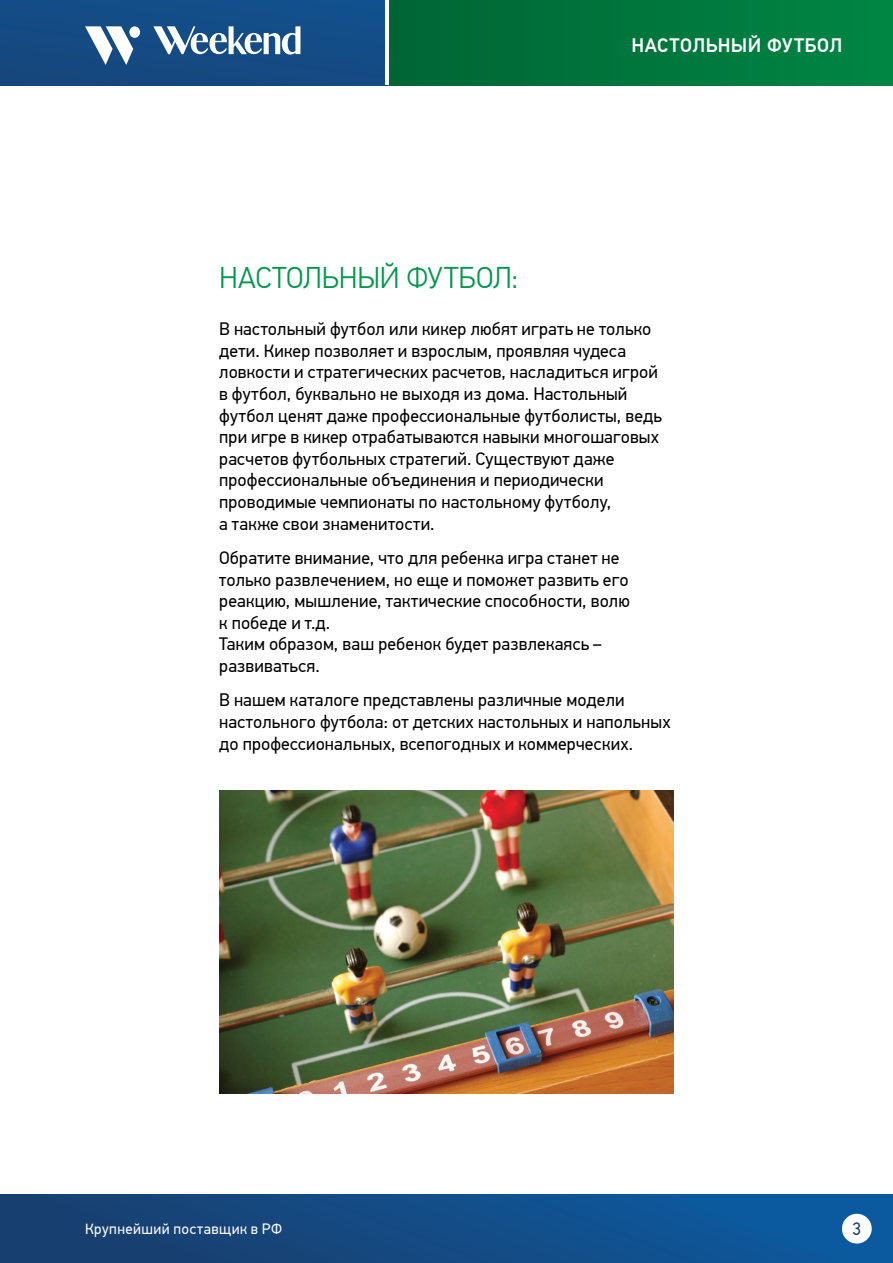
<style>
.page{position:relative;width:893px;height:1263px;background:#fff}
.page>*{position:absolute;margin:0;border:0;box-sizing:border-box;transform-origin:0 0}
.t1{font:300 30px "PF Din Text Pro";letter-spacing:-.01em;color:#00974e}
.t2{font:500 19.5px "PF Din Text Pro";letter-spacing:.025em;color:#fff}
.t3{font:18px/21.6px "PF Din Text Pro";letter-spacing:.01em;color:#000}
.t4{font:18px "PF Din Text Pro";color:#173f70}
.t5{font:15px "PF Din Text Pro";letter-spacing:.03em;color:#fff}
</style>
<div class="page">
<div style="left:389px;top:0;width:504px;height:85px;background:linear-gradient(to right,#006535,#008644)"></div>
<div style="left:0;top:0;width:389px;height:85px;background:#144c85"></div>
<hr style="left:386px;top:0;width:3px;height:85px;background:#fff">
<div style="left:0;top:1195px;width:893px;height:68px;background:linear-gradient(to right,#193d6b,#0c5ca2)"></div>
<div style="left:842px;top:1214px;width:30px;height:29px;background:#fff;border-radius:50%"></div>
<svg style="left:85px;top:26px;width:215px;height:39px"></svg>
<hr style="left:0;top:1195px;width:1px;height:68px;background:#173f70">
<hr style="left:0;top:0;width:1px;height:85px;background:#154980">
<img style="left:219px;top:791px;width:455px;height:302px">
<p class="t2" style="left:631px;top:34px;width:213px">НАСТОЛЬНЫЙ ФУТБОЛ</p>
<h1 class="t1" style="left:219px;top:261px;width:300px">НАСТОЛЬНЫЙ ФУТБОЛ:</h1>
<p class="t3" style="left:219px;top:318px;width:444px">В настольный футбол или кикер любят играть не только дети. Кикер позволяет и взрослым, проявляя чудеса ловкости и стратегических расчетов, насладиться игрой в футбол, буквально не выходя из дома. Настольный футбол ценят даже профессиональные футболисты, ведь при игре в кикер отрабатываются навыки многошаговых расчетов футбольных стратегий. Существуют даже профессиональные объединения и периодически проводимые чемпионаты по настольному футболу,<br>а также свои знаменитости.</p>
<p class="t3" style="left:219px;top:547px;width:412px">Обратите внимание, что для ребенка игра станет не только развлечением, но еще и поможет развить его реакцию, мышление, тактические способности, волю к победе и т.д.<br>Таким образом, ваш ребенок будет развлекаясь – развиваться.</p>
<p class="t3" style="left:219px;top:689px;width:453px">В нашем каталоге представлены различные модели настольного футбола: от детских настольных и напольных до профессиональных, всепогодных и коммерческих.</p>
<p class="t5" style="left:85px;top:1220px;width:199px">Крупнейший поставщик в РФ</p>
<p class="t4" style="left:852px;top:1218px;width:10px">3</p>
</div>
